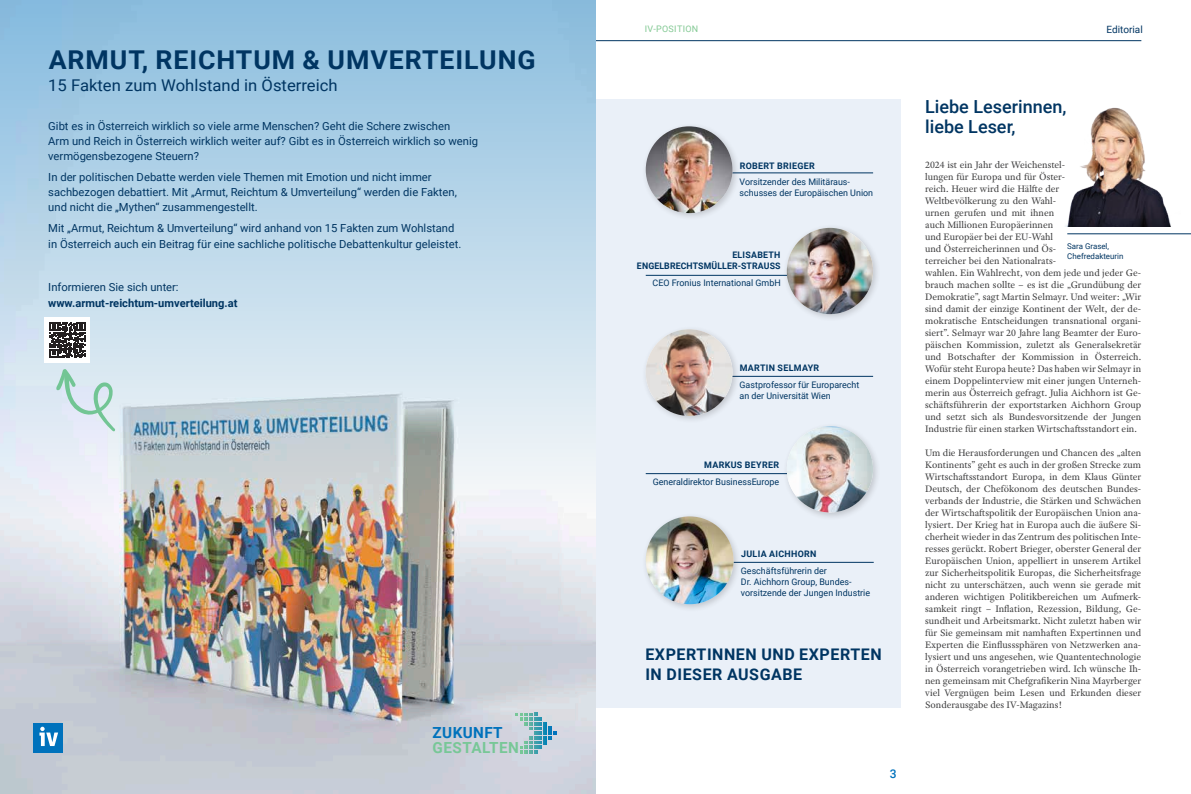
<style>
.page{position:relative;width:1191px;height:794px;background:#fff}
.page>*{position:absolute;margin:0;border:0;box-sizing:border-box;transform-origin:0 0}
.t1{font:700 26px "Roboto";letter-spacing:.035em;color:#003562}
.t2{font:500 18px/20px "Roboto";color:#003562}
.t3{font:16.2px "Roboto";color:#003562}
.t4{font:700 16px/20px "Roboto";letter-spacing:.035em;color:#003562}
.t5{font:700 15.3px "Roboto";letter-spacing:.03em;color:#78c797}
.t6{font:700 15.3px "Roboto";letter-spacing:.025em;color:#0072bc}
.t7{font:500 12px "Roboto";color:#0072bc}
.t8{font:11.1px/15.2px "Roboto";color:#003562}
.t9{font:700 11.1px "Roboto";color:#003562}
.t10{font:10px/12px "Adobe Text Pro";color:#3e3e3f}
.t11{font:10px "Roboto";color:#003562}
.t12{font:9px/11px "Roboto";color:#003562}
.t13{font:700 9px "Roboto";letter-spacing:.035em;color:#003562}
.t14{font:700 9px "Roboto";letter-spacing:.015em;color:#003562}
.t15{font:9px "Roboto";letter-spacing:.035em;color:#83c994}
.t16{font:8px "Roboto";color:#003562}
</style>
<div class="page">
<div style="left:565px;top:100px;width:336px;height:608px;background:#eaf0f8"></div>
<hr style="left:595px;top:40px;width:546px;height:1px;background:#003562">
<hr style="left:730px;top:376px;width:143px;height:1px;background:#003562">
<hr style="left:1067px;top:233px;width:124px;height:1px;background:#003562">
<img style="left:1065px;top:107px;width:106px;height:119px">
<hr style="left:646px;top:275px;width:169px;height:1px;background:#003562">
<hr style="left:646px;top:473px;width:169px;height:1px;background:#003562">
<div style="left:783px;top:224px;width:98px;height:98px;background:#231f20;opacity:.2"></div>
<img style="left:787px;top:228px;width:86px;height:86px;border-radius:43px">
<div style="left:783px;top:422px;width:98px;height:98px;background:#231f20;opacity:.2"></div>
<img style="left:787px;top:426px;width:86px;height:86px;border-radius:43px">
<hr style="left:730px;top:173px;width:143px;height:1px;background:#003562">
<div style="left:642px;top:122px;width:98px;height:99px;background:#231f20;opacity:.2"></div>
<img style="left:646px;top:126px;width:86px;height:87px;border-radius:43px">
<hr style="left:730px;top:562px;width:143px;height:1px;background:#003562">
<div style="left:642px;top:512px;width:99px;height:100px;background:#231f20;opacity:.2"></div>
<img style="left:646px;top:516px;width:87px;height:88px;border-radius:44px">
<div style="left:642px;top:325px;width:98px;height:99px;background:#231f20;opacity:.2"></div>
<img style="left:646px;top:329px;width:86px;height:87px;border-radius:43px">
<img style="left:0;top:517px;width:595px;height:277px">
<svg style="left:0;top:0;width:595px;height:517px;background:#bad3e4"></svg>
<div style="left:45px;top:317px;width:45px;height:46px;background:#fff"></div>
<svg style="left:50px;top:322px;width:35px;height:36px"></svg>
<div style="left:34px;top:723px;width:29px;height:29px;background:#0072bc"></div>
<svg style="left:39px;top:726px;width:19px;height:20px"></svg>
<svg style="left:515px;top:713px;width:42px;height:40px;background:#9bc3cc"></svg>
<svg style="left:56px;top:369px;width:59px;height:62px;background:#cae2e2"></svg>
<h1 class="t1" style="left:49px;top:42px;width:488px">ARMUT, REICHTUM &amp; UMVERTEILUNG</h1>
<h3 class="t3" style="left:48px;top:74px;width:291px">15 Fakten zum Wohlstand in Österreich</h3>
<p class="t8" style="left:48px;top:118px;width:431px">Gibt es in Österreich wirklich so viele arme Menschen? Geht die Schere zwischen<br>Arm und Reich in Österreich wirklich weiter auf? Gibt es in Österreich wirklich so wenig vermögensbezogene Steuern?</p>
<p class="t8" style="left:48px;top:169px;width:410px">In der politischen Debatte werden viele Themen mit Emotion und nicht immer sachbezogen debattiert. Mit „Armut, Reichtum &amp; Umverteilung“ werden die Fakten, und nicht die „Mythen“ zusammengestellt.</p>
<p class="t8" style="left:48px;top:220px;width:414px">Mit „Armut, Reichtum &amp; Umverteilung“ wird anhand von 15 Fakten zum Wohlstand in Österreich auch ein Beitrag für eine sachliche politische Debattenkultur geleistet.</p>
<p class="t8" style="left:48px;top:279px;width:132px">Informieren Sie sich unter:</p>
<p class="t9" style="left:48px;top:295px;width:191px">www.armut-reichtum-umverteilung.at</p>
<h3 class="t6" style="left:432px;top:722px;width:72px">ZUKUNFT</h3>
<h3 class="t5" style="left:432px;top:737px;width:88px">GESTALTEN</h3>
<p class="t15" style="left:645px;top:23px;width:55px">IV-POSITION</p>
<p class="t11" style="left:1106px;top:22px;width:38px">Editorial</p>
<h2 class="t2" style="left:925px;top:96px;width:143px">Liebe Leserinnen, liebe Leser,</h2>
<p class="t10" style="left:925px;top:159px;width:218px">2024 ist ein Jahr der Weichenstel-<br>lungen für Europa und für Öster-<br>reich. Heuer wird die Hälfte der<br>Weltbevölkerung zu den Wahl-<br>urnen gerufen und mit ihnen<br>auch Millionen Europäerinnen<br>und Europäer bei der EU-Wahl<br>und Österreicherinnen und Ös-<br>terreicher bei den Nationalrats-<br>wahlen. Ein Wahlrecht, von dem jede und jeder Ge&shy;brauch machen sollte – es ist die „Grundübung der Demokratie”, sagt Martin Selmayr. Und weiter: „Wir sind damit der einzige Kontinent der Welt, der de&shy;mokratische Entscheidungen transnational organi&shy;siert”. Selmayr war 20 Jahre lang Beamter der Euro&shy;päischen Kommission, zuletzt als Generalsekretär und Botschafter der Kommission in Österreich.<br>Wofür steht Europa heute? Das haben wir Selmayr in einem Doppelinterview mit einer jungen Unterneh&shy;merin aus Österreich gefragt. Julia Aichhorn ist Ge&shy;schäftsführerin der exportstarken Aichhorn Group und setzt sich als Bundesvorsitzende der Jungen Industrie für einen starken Wirtschaftsstandort ein.</p>
<p class="t10" style="left:925px;top:447px;width:218px;text-align:justify">Um die Herausforderungen und Chancen des „alten Kontinents” geht es auch in der großen Strecke zum Wirtschaftsstandort Europa, in dem Klaus Günter Deutsch, der Chefökonom des deutschen Bundes&shy;verbands der Industrie, die Stärken und Schwächen der Wirtschaftspolitik der Europäischen Union ana&shy;lysiert. Der Krieg hat in Europa auch die äußere Si&shy;cherheit wieder in das Zentrum des politischen Inte&shy;resses gerückt. Robert Brieger, oberster General der Europäischen Union, appelliert in unserem Artikel zur Sicherheitspolitik Europas, die Sicherheitsfrage nicht zu unterschätzen, auch wenn sie gerade mit anderen wichtigen Politikbereichen um Aufmerk&shy;samkeit ringt – Inflation, Rezession, Bildung, Ge&shy;sundheit und Arbeitsmarkt. Nicht zuletzt haben wir für Sie gemeinsam mit namhaften Expertinnen und Experten die Einflusssphären von Netzwerken ana&shy;lysiert und uns angesehen, wie Quantentechnologie in Österreich vorangetrieben wird. Ich wünsche Ih&shy;nen gemeinsam mit Chefgrafikerin Nina Mayrberger viel Vergnügen beim Lesen und Erkunden dieser Sonderausgabe des IV-Magazins!</p>
<p class="t13" style="left:739px;top:159px;width:76px">ROBERT BRIEGER</p>
<p class="t12" style="left:739px;top:176px;width:135px">Vorsitzender des Militäraus&shy;schusses der Europäischen Union</p>
<p class="t16" style="left:1067px;top:240px;width:43px">Sara Grasel,</p>
<p class="t13" style="left:732px;top:248px;width:50px">ELISABETH</p>
<p class="t16" style="left:1067px;top:250px;width:58px">Chefredakteurin</p>
<p class="t14" style="left:637px;top:259px;width:145px">ENGELBRECHTSMÜLLER-STRAUSS</p>
<p class="t12" style="left:652px;top:277px;width:130px">CEO Fronius International GmbH</p>
<p class="t13" style="left:739px;top:361px;width:81px">MARTIN SELMAYR</p>
<p class="t12" style="left:739px;top:378px;width:121px">Gastprofessor für Europarecht an der Universität Wien</p>
<p class="t13" style="left:704px;top:459px;width:76px">MARKUS BEYRER</p>
<p class="t12" style="left:653px;top:476px;width:128px">Generaldirektor BusinessEurope</p>
<p class="t13" style="left:741px;top:547px;width:77px">JULIA AICHHORN</p>
<p class="t12" style="left:741px;top:564px;width:131px">Geschäftsführerin der<br>Dr. Aichhorn Group, Bundes&shy;vorsitzende der Jungen Industrie</p>
<h3 class="t4" style="left:645px;top:643px;width:238px">EXPERTINNEN UND EXPERTEN<br>IN DIESER AUSGABE</h3>
<p class="t7" style="left:890px;top:765px;width:8px">3</p>
</div>
